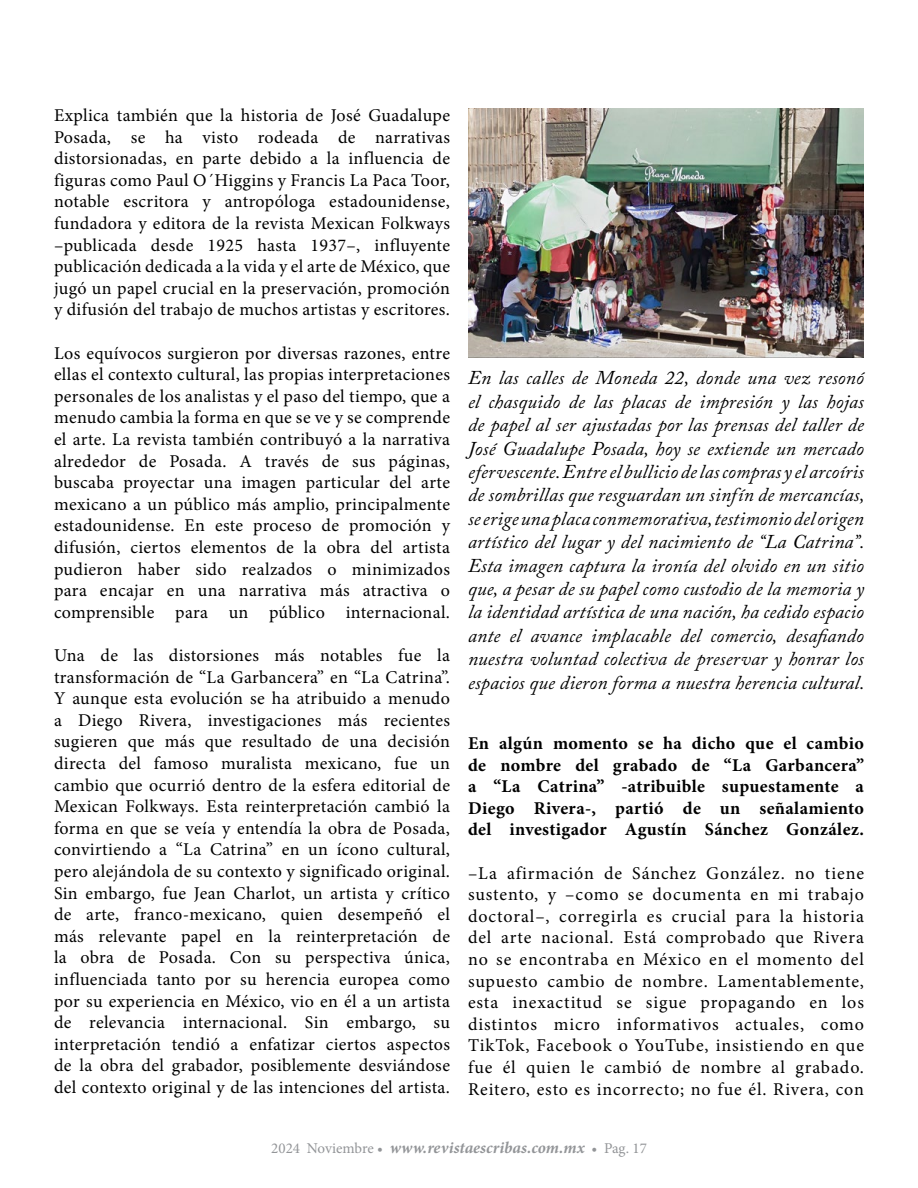
<style>
.page{position:relative;width:918px;height:1188px;background:#fff}
.page>*{position:absolute;margin:0;border:0;box-sizing:border-box;transform-origin:0 0}
.t1{font:italic 19.5px/23.4px "Adobe Caslon Pro";letter-spacing:.01em;color:#000;text-align:justify}
.t2{font:18px/21.6px "Minion Pro";letter-spacing:.02em;color:#000;text-align:justify}
.t3{font:700 18px/21.6px "Minion Pro";letter-spacing:.025em;color:#000;text-align:justify}
.t4{font:italic 700 16.5px "Minion Pro";letter-spacing:.005em;color:#939598}
.s1{font-weight:400;font-style:normal;font-size:15px}
</style>
<div class="page">
<img style="left:468px;top:108px;width:396px;height:250px">
<p class="t2" style="left:54px;top:105px;width:398px">Explica también que la historia de José Guadalupe Posada, se ha visto rodeada de narrativas distorsionadas, en parte debido a la influencia de figuras como Paul O´Higgins y Francis La Paca Toor, notable escritora y antropóloga estadounidense, fundadora y editora de la revista Mexican Folkways –publicada desde 1925 hasta 1937–, influyente publicación dedicada a la vida y el arte de México, que jugó un papel crucial en la preservación, promoción y difusión del trabajo de muchos artistas y escritores.</p>
<p class="t2" style="left:54px;top:342px;width:398px">Los equívocos surgieron por diversas razones, entre ellas el contexto cultural, las propias interpretaciones personales de los analistas y el paso del tiempo, que a menudo cambia la forma en que se ve y se comprende el arte. La revista también contribuyó a la narrativa alrededor de Posada. A través de sus páginas, buscaba proyectar una imagen particular del arte mexicano a un público más amplio, principalmente estadounidense. En este proceso de promoción y difusión, ciertos elementos de la obra del artista pudieron haber sido realzados o minimizados para encajar en una narrativa más atractiva o comprensible para un público internacional.</p>
<p class="t2" style="left:54px;top:645px;width:398px">Una de las distorsiones más notables fue la transformación de “La Garbancera” en “La Catrina”.<br>Y aunque esta evolución se ha atribuido a menudo a Diego Rivera, investigaciones más recientes sugieren que más que resultado de una decisión directa del famoso muralista mexicano, fue un cambio que ocurrió dentro de la esfera editorial de Mexican Folkways. Esta reinterpretación cambió la forma en que se veía y entendía la obra de Posada, convirtiendo a “La Catrina” en un ícono cultural, pero alejándola de su contexto y significado original.<br>Sin embargo, fue Jean Charlot, un artista y crítico de arte, franco-mexicano, quien desempeñó el más relevante papel en la reinterpretación de la obra de Posada. Con su perspectiva única, influenciada tanto por su herencia europea como por su experiencia en México, vio en él a un artista de relevancia internacional. Sin embargo, su interpretación tendió a enfatizar ciertos aspectos de la obra del grabador, posiblemente desviándose del contexto original y de las intenciones del artista.</p>
<p class="t1" style="left:468px;top:366px;width:398px">En las calles de Moneda 22, donde una vez resonó el chasquido de las placas de impresión y las hojas de papel al ser ajustadas por las prensas del taller de José Guadalupe Posada, hoy se extiende un mercado efervescente. Entre el bullicio de las compras y el arcoíris de sombrillas que resguardan un sinfín de mercancías, se erige una placa conmemorativa, testimonio del origen artístico del lugar y del nacimiento de “La Catrina”.<br>Esta imagen captura la ironía del olvido en un sitio que, a pesar de su papel como custodio de la memoria y la identidad artística de una nación, ha cedido espacio ante el avance implacable del comercio, desafiando nuestra voluntad colectiva de preservar y honrar los espacios que dieron forma a nuestra herencia cultural.</p>
<p class="t3" style="left:468px;top:732px;width:398px">En algún momento se ha dicho que el cambio de nombre del grabado de “La Garbancera” a “La Catrina” -atribuible supuestamente a Diego Rivera-, partió de un señalamiento del investigador Agustín Sánchez González.</p>
<p class="t2" style="left:468px;top:862px;width:398px">–La afirmación de Sánchez González. no tiene sustento, y –como se documenta en mi trabajo doctoral–, corregirla es crucial para la historia del arte nacional. Está comprobado que Rivera no se encontraba en México en el momento del supuesto cambio de nombre. Lamentablemente, esta inexactitud se sigue propagando en los distintos micro informativos actuales, como TikTok, Facebook o YouTube, insistiendo en que fue él quien le cambió de nombre al grabado.<br>Reitero, esto es incorrecto; no fue él. Rivera, con</p>
<p class="t4" style="left:271px;top:1136px;width:377px"><span class="s1">2024 Noviembre •</span> www.revistaescribas.com.mx <span class="s1">• Pag. 17</span></p>
</div>
